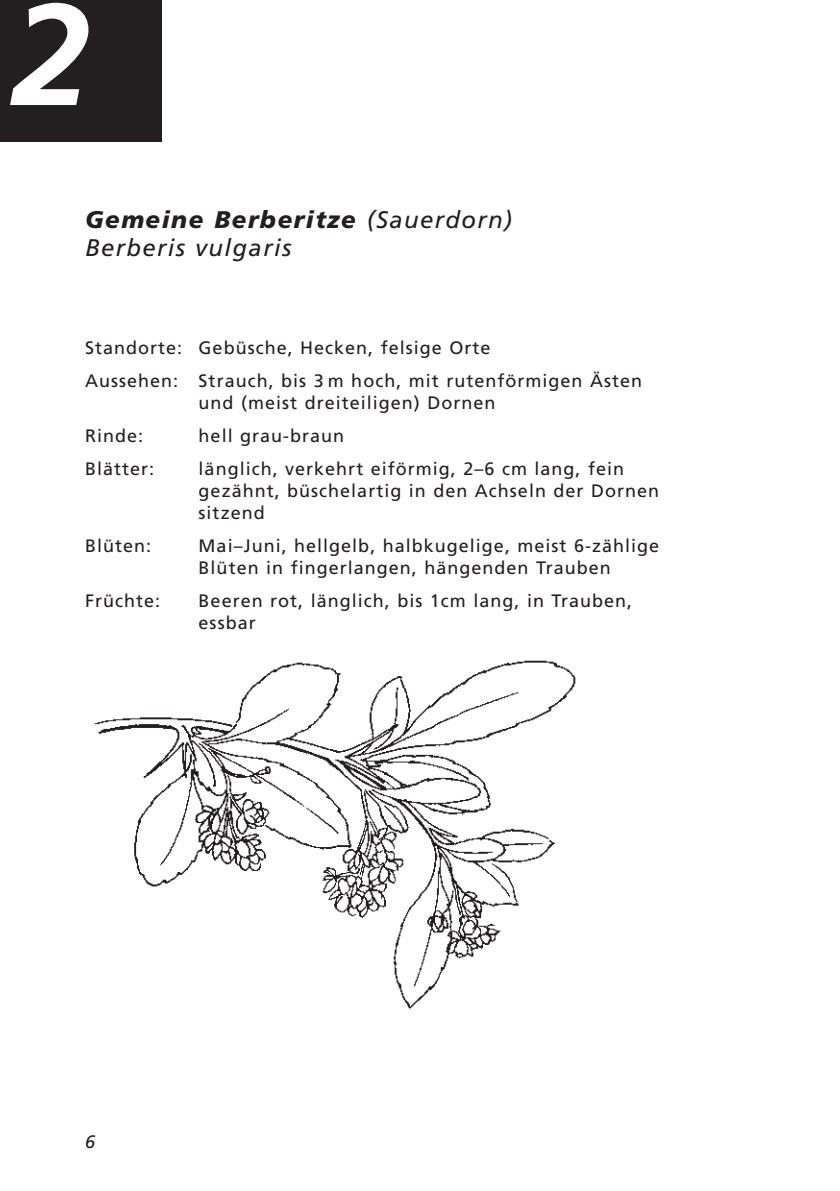
<style>
.page{position:relative;width:840px;height:1191px;background:#fff}
.page>*{position:absolute;margin:0;border:0;box-sizing:border-box;transform-origin:0 0}
.t1{font:italic 700 144px "Frutiger";color:#fff}
.t2{font:italic 24px/28px "Frutiger";letter-spacing:.055em;color:#231f20}
.t3{font:18px/22px "Frutiger";letter-spacing:.055em;color:#231f20}
.t4{font:italic 18px "Frutiger";color:#231f20}
.s1{font-weight:900}
</style>
<div class="page">
<img style="left:94px;top:660px;width:482px;height:349px">
<div style="left:0;top:0;width:162px;height:142px;background:#231f20"></div>
<h1 class="t1" style="left:11px;top:-3px;width:82px">2</h1>
<h2 class="t2" style="left:85px;top:207px;width:428px"><span class="s1">Gemeine Berberitze</span> (Sauerdorn)<br>Berberis vulgaris</h2>
<p class="t3" style="left:85px;top:332px;width:558px;line-height:33px">Standorte: Gebüsche, Hecken, felsige Orte<br>Aussehen: Strauch, bis 3 m hoch, mit rutenförmigen Ästen</p>
<p class="t3" style="left:198px;top:393px;width:298px">und (meist dreiteiligen) Dornen</p>
<p class="t3" style="left:85px;top:426px;width:59px">Rinde:</p>
<p class="t3" style="left:198px;top:426px;width:147px">hell grau-braun</p>
<p class="t3" style="left:85px;top:459px;width:71px">Blätter:</p>
<p class="t3" style="left:198px;top:459px;width:461px">länglich, verkehrt eiförmig, 2–6 cm lang, fein gezähnt, büschelartig in den Achseln der Dornen sitzend</p>
<p class="t3" style="left:85px;top:536px;width:68px">Blüten:</p>
<p class="t3" style="left:198px;top:536px;width:462px">Mai–Juni, hellgelb, halbkugelige, meist 6-zählige<br>Blüten in fingerlangen, hängenden Trauben</p>
<p class="t3" style="left:85px;top:591px;width:76px">Früchte:</p>
<p class="t3" style="left:198px;top:591px;width:435px">Beeren rot, länglich, bis 1cm lang, in Trauben, essbar</p>
<p class="t4" style="left:85px;top:1134px;width:12px">6</p>
</div>
